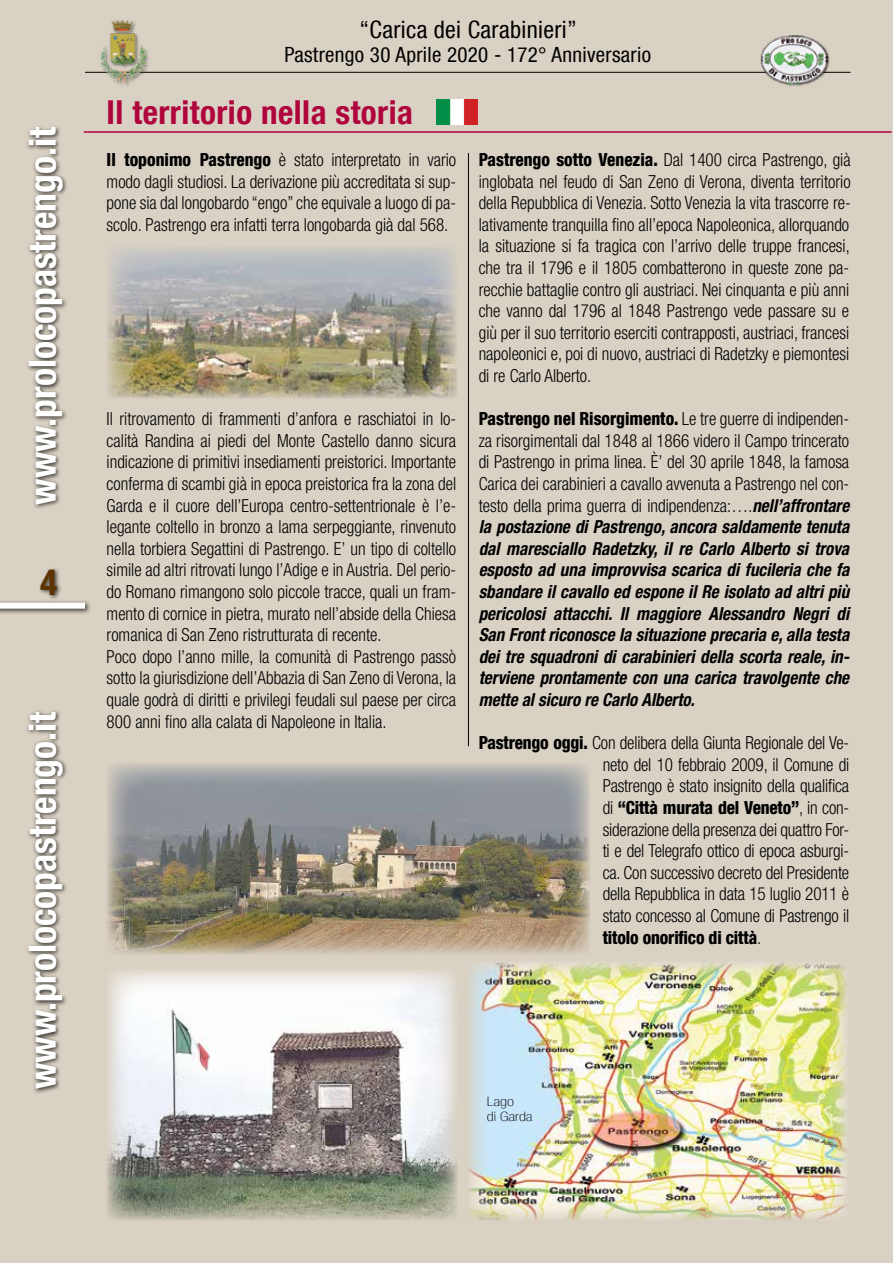
<style>
.page{position:relative;width:893px;height:1263px;background:#d9d1c3}
.page>*{position:absolute;margin:0;border:0;box-sizing:border-box;transform-origin:0 0}
.t1{font:700 condensed 37.5px "Helvetica Neue LT Com";color:#fff}
.t2{font:700 condensed 36px "Helvetica Neue LT Com";color:#5e3300}
.t3{font:700 condensed 33px "Helvetica Neue LT Com";letter-spacing:.015em;color:#af043c}
.t4{font:condensed 24px "Helvetica Neue LT Com";letter-spacing:.015em;color:#000}
.t5{font:condensed 21px "Helvetica Neue LT Com";letter-spacing:.015em;color:#000}
.t6{font:300 condensed 18px/21.6px "Helvetica Neue LT Com";color:#000;text-align:justify;scale:.95 1}
.t7{font:italic 700 condensed 18px/21.6px "Helvetica Neue LT Com";color:#000;text-align:justify;scale:.95 1}
.t8{font:100 condensed 13.05px/15.8px "Helvetica Neue LT Com";color:#000;scale:1.25 1}
.s1{font-weight:800}
.s2{font-weight:800;font-style:normal}
.s3{font-weight:300;font-style:normal}
.s4{font-weight:300}
</style>
<div class="page">
<hr style="left:85px;top:72px;width:765px;height:1px;background:#000">
<div style="left:760px;top:35px;width:70px;height:51px;background:#000;opacity:.75"></div>
<img style="left:760px;top:35px;width:67px;height:49px">
<div style="left:26px;top:124px;width:43px;height:386px;background:#000;opacity:.75"></div>
<div style="left:26px;top:709px;width:43px;height:385px;background:#000;opacity:.75"></div>
<div style="left:0;top:600px;width:91px;height:15px;background:#000;opacity:.75"></div>
<div style="left:0;top:603px;width:85px;height:6px;background:#fff"></div>
<div style="left:99px;top:20px;width:50px;height:69px;background:#000;opacity:.4"></div>
<img style="left:100px;top:20px;width:45px;height:64px">
<div style="left:37px;top:567px;width:26px;height:34px;background:#000;opacity:.75"></div>
<hr style="left:468px;top:153px;width:1px;height:593px;background:#000">
<img style="left:468px;top:962px;width:380px;height:258px">
<img style="left:107px;top:248px;width:350px;height:150px">
<img style="left:107px;top:764px;width:483px;height:191px">
<img style="left:107px;top:971px;width:350px;height:249px">
<img style="left:436px;top:99px;width:42px;height:25px">
<hr style="left:84px;top:131px;width:808px;height:2px;background:#af043c">
<h1 class="t1" style="left:20px;top:504px;width:379px;rotate:-90deg">www.prolocopastrengo.it</h1>
<h2 class="t2" style="left:40px;top:560px;width:19px">4</h2>
<h1 class="t1" style="left:20px;top:1089px;width:379px;rotate:-90deg">www.prolocopastrengo.it</h1>
<h3 class="t4" style="left:359px;top:16px;width:219px">“Carica dei Carabinieri”</h3>
<p class="t5" style="left:284px;top:43px;width:368px">Pastrengo 30 Aprile 2020 - 172° Anniversario</p>
<h3 class="t3" style="left:107px;top:93px;width:308px">Il territorio nella storia</h3>
<p class="t6" style="left:107px;top:149px;width:369px"><span class="s1">Il toponimo Pastrengo</span> è stato interpretato in vario modo dagli studiosi. La derivazione più accreditata si sup&shy;pone sia dal longobardo “engo” che equivale a luogo di pa&shy;scolo. Pastrengo era infatti terra longobarda già dal 568.</p>
<p class="t6" style="left:107px;top:408px;width:369px;text-align:left">Il ritrovamento di frammenti d’anfora e raschiatoi in lo&shy;calità Randina ai piedi del Monte Castello danno sicura indicazione di primitivi insediamenti preistorici. Importante conferma di scambi già in epoca preistorica fra la zona del Garda e il cuore dell’Europa centro-settentrionale è l’e&shy;legante coltello in bronzo a lama serpeggiante, rinvenuto nella torbiera Segattini di Pastrengo. E’ un tipo di coltello simile ad altri ritrovati lungo l’Adige e in Austria. Del perio&shy;do Romano rimangono solo piccole tracce, quali un fram&shy;mento di cornice in pietra, murato nell’abside della Chiesa romanica di San Zeno ristrutturata di recente.<br>Poco dopo l’anno mille, la comunità di Pastrengo passò sotto la giurisdizione dell’Abbazia di San Zeno di Verona, la quale godrà di diritti e privilegi feudali sul paese per circa 800 anni fino alla calata di Napoleone in Italia.</p>
<p class="t6" style="left:479px;top:149px;width:393px"><span class="s1">Pastrengo sotto Venezia.</span> Dal 1400 circa Pastrengo, già inglobata nel feudo di San Zeno di Verona, diventa territorio della Repubblica di Venezia. Sotto Venezia la vita trascorre re&shy;lativamente tranquilla fino all’epoca Napoleonica, allorquando la situazione si fa tragica con l’arrivo delle truppe francesi, che tra il 1796 e il 1805 combatterono in queste zone pa&shy;recchie battaglie contro gli austriaci. Nei cinquanta e più anni che vanno dal 1796 al 1848 Pastrengo vede passare su e giù per il suo territorio eserciti contrapposti, austriaci, francesi napoleonici e, poi di nuovo, austriaci di Radetzky e piemontesi di re Carlo Alberto.</p>
<p class="t7" style="left:479px;top:408px;width:392px"><span class="s2">Pastrengo nel Risorgimento.</span> <span class="s3">Le tre guerre di indipenden&shy;za risorgimentali dal 1848 al 1866 videro il Campo trincerato di Pastrengo in prima linea. È’ del 30 aprile 1848, la famosa Carica dei carabinieri a cavallo avvenuta a Pastrengo nel con&shy;testo della prima guerra di indipendenza:</span><span class="s4">….</span>nell’affrontare la postazione di Pastrengo, ancora saldamente tenuta dal maresciallo Radetzky, il re Carlo Alberto si trova esposto ad una improvvisa scarica di fucileria che fa sbandare il cavallo ed espone il Re isolato ad altri più pericolosi attacchi. Il maggiore Alessandro Negri di San Front riconosce la situazione precaria e, alla testa dei tre squadroni di carabinieri della scorta reale, in&shy;terviene prontamente con una carica travolgente che mette al sicuro re Carlo Alberto.</p>
<p class="t6" style="left:603px;top:732px;width:261px;text-indent:-124px"><span class="s1">Pastrengo oggi.</span> Con delibera della Giunta Regionale del Ve&shy;neto del 10 febbraio 2009, il Comune di Pastrengo è stato insignito della qualifica di <span class="s1">“Città murata del Veneto”</span>, in con&shy;siderazione della presenza dei quattro For&shy;ti e del Telegrafo ottico di epoca asburgi&shy;ca. Con successivo decreto del Presidente della Repubblica in data 15 luglio 2011 è stato concesso al Comune di Pastrengo il <span class="s1">titolo onorifico di città</span>.</p>
<p class="t8" style="left:487px;top:1093px;width:38px">Lago<br>di Garda</p>
</div>
